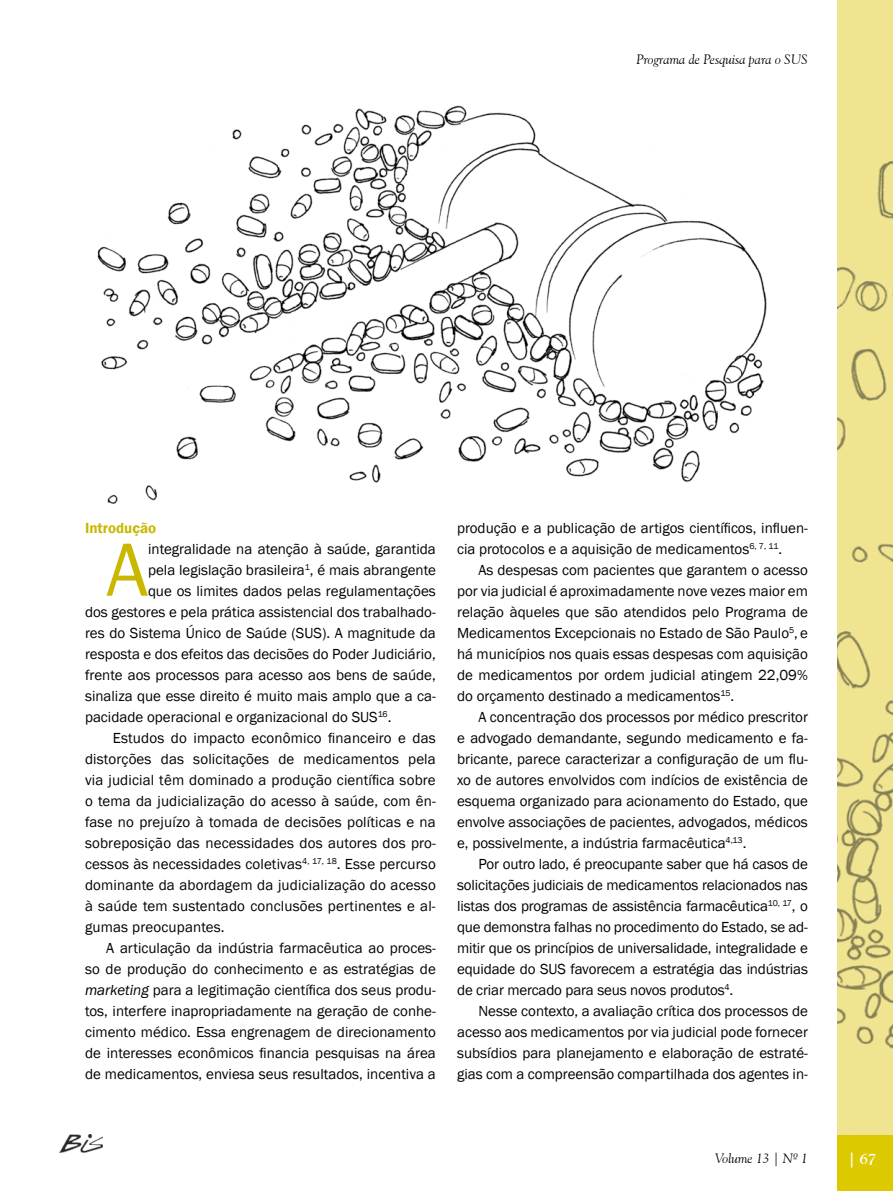
<style>
.page{position:relative;width:893px;height:1191px;background:#fff}
.page>*{position:absolute;margin:0;border:0;box-sizing:border-box;transform-origin:0 0}
.t1{font:78px "Franklin Gothic";color:#c9b700}
.t2{font:15px/21px "Franklin Gothic";color:#000;text-align:justify}
.t3{font:600 15px "Franklin Gothic";color:#c9b700}
.t4{font:italic 700 15px "Goudy Old Style BT";color:#fff}
.t5{font:italic 13.5px "Goudy Old Style BT";color:#000}
.s1{font-style:italic}
</style>
<div class="page">
<img style="left:60px;top:1134px;width:43px;height:18px">
<div style="left:838px;top:0;width:55px;height:1191px;background:#ddc900"></div>
<img style="left:837px;top:0;width:56px;height:1134px">
<img style="left:97px;top:105px;width:670px;height:399px">
<p class="t5" style="left:636px;top:51px;width:173px">Programa de Pesquisa para o SUS</p>
<p class="t3" style="left:85px;top:518px;width:73px">Introdução</p>
<h1 class="t1" style="left:106px;top:521px;width:43px">A</h1>
<p class="t2" style="left:148px;top:538px;width:289px">integralidade na atenção à saúde, garantida</p>
<p class="t2" style="left:148px;top:559px;width:289px">pela legislação brasileira<sup>1</sup>, é mais abrangente</p>
<p class="t2" style="left:148px;top:580px;width:289px">que os limites dados pelas regulamentações</p>
<p class="t2" style="left:85px;top:601px;width:352px">dos gestores e pela prática assistencial dos trabalhado-</p>
<p class="t2" style="left:85px;top:622px;width:352px">res do Sistema Único de Saúde (SUS). A magnitude da</p>
<p class="t2" style="left:85px;top:643px;width:352px">resposta e dos efeitos das decisões do Poder Judiciário,</p>
<p class="t2" style="left:85px;top:664px;width:352px">frente aos processos para acesso aos bens de saúde,</p>
<p class="t2" style="left:85px;top:685px;width:352px">sinaliza que esse direito é muito mais amplo que a ca-</p>
<p class="t2" style="left:85px;top:706px;width:308px">pacidade operacional e organizacional do SUS<sup>16</sup>.</p>
<p class="t2" style="left:113px;top:727px;width:325px">Estudos do impacto econômico financeiro e das</p>
<p class="t2" style="left:85px;top:748px;width:352px">distorções das solicitações de medicamentos pela</p>
<p class="t2" style="left:85px;top:769px;width:352px">via judicial têm dominado a produção científica sobre</p>
<p class="t2" style="left:85px;top:790px;width:352px">o tema da judicialização do acesso à saúde, com ên-</p>
<p class="t2" style="left:85px;top:811px;width:352px">fase no prejuízo à tomada de decisões políticas e na</p>
<p class="t2" style="left:85px;top:832px;width:352px">sobreposição das necessidades dos autores dos pro-</p>
<p class="t2" style="left:85px;top:853px;width:352px">cessos às necessidades coletivas<sup>4,</sup> <sup>17,</sup> <sup>18</sup>. Esse percurso</p>
<p class="t2" style="left:85px;top:874px;width:352px">dominante da abordagem da judicialização do acesso</p>
<p class="t2" style="left:85px;top:895px;width:352px">à saúde tem sustentado conclusões pertinentes e al-</p>
<p class="t2" style="left:85px;top:916px;width:141px">gumas preocupantes.</p>
<p class="t2" style="left:106px;top:937px;width:331px">A articulação da indústria farmacêutica ao proces-</p>
<p class="t2" style="left:85px;top:958px;width:352px">so de produção do conhecimento e as estratégias de</p>
<p class="t2" style="left:85px;top:979px;width:352px"><span class="s1">marketing</span> para a legitimação científica dos seus produ-</p>
<p class="t2" style="left:85px;top:1000px;width:352px">tos, interfere inapropriadamente na geração de conhe-</p>
<p class="t2" style="left:85px;top:1021px;width:352px">cimento médico. Essa engrenagem de direcionamento</p>
<p class="t2" style="left:85px;top:1042px;width:352px">de interesses econômicos financia pesquisas na área</p>
<p class="t2" style="left:85px;top:1063px;width:352px">de medicamentos, enviesa seus resultados, incentiva a</p>
<p class="t2" style="left:457px;top:517px;width:352px">produção e a publicação de artigos científicos, influen&shy;cia protocolos e a aquisição de medicamentos<sup>6,</sup> <sup>7,</sup> <sup>11</sup>.</p>
<p class="t2" style="left:457px;top:559px;width:352px;text-indent:21px">As despesas com pacientes que garantem o acesso por via judicial é aproximadamente nove vezes maior em relação àqueles que são atendidos pelo Programa de Medicamentos Excepcionais no Estado de São Paulo<sup>5</sup>, e há municípios nos quais essas despesas com aquisição de medicamentos por ordem judicial atingem 22,09% do orçamento destinado a medicamentos<sup>15</sup>.</p>
<p class="t2" style="left:457px;top:706px;width:352px;text-indent:21px">A concentração dos processos por médico prescritor e advogado demandante, segundo medicamento e fa&shy;bricante, parece caracterizar a configuração de um flu&shy;xo de autores envolvidos com indícios de existência de esquema organizado para acionamento do Estado, que envolve associações de pacientes, advogados, médicos e, possivelmente, a indústria farmacêutica<sup>4,13</sup>.</p>
<p class="t2" style="left:457px;top:853px;width:352px;text-indent:21px">Por outro lado, é preocupante saber que há casos de solicitações judiciais de medicamentos relacionados nas listas dos programas de assistência farmacêutica<sup>10,</sup> <sup>17</sup>, o que demonstra falhas no procedimento do Estado, se ad&shy;mitir que os princípios de universalidade, integralidade e equidade do SUS favorecem a estratégia das indústrias de criar mercado para seus novos produtos<sup>4</sup>.</p>
<p class="t2" style="left:457px;top:1000px;width:352px;text-indent:21px">Nesse contexto, a avaliação crítica dos processos de acesso aos medicamentos por via judicial pode fornecer subsídios para planejamento e elaboração de estraté&shy;gias com a compreensão compartilhada dos agentes in-</p>
<p class="t5" style="left:715px;top:1149px;width:94px">Volume 13 | Nº 1</p>
<p class="t4" style="left:848px;top:1149px;width:29px">| 67</p>
</div>
